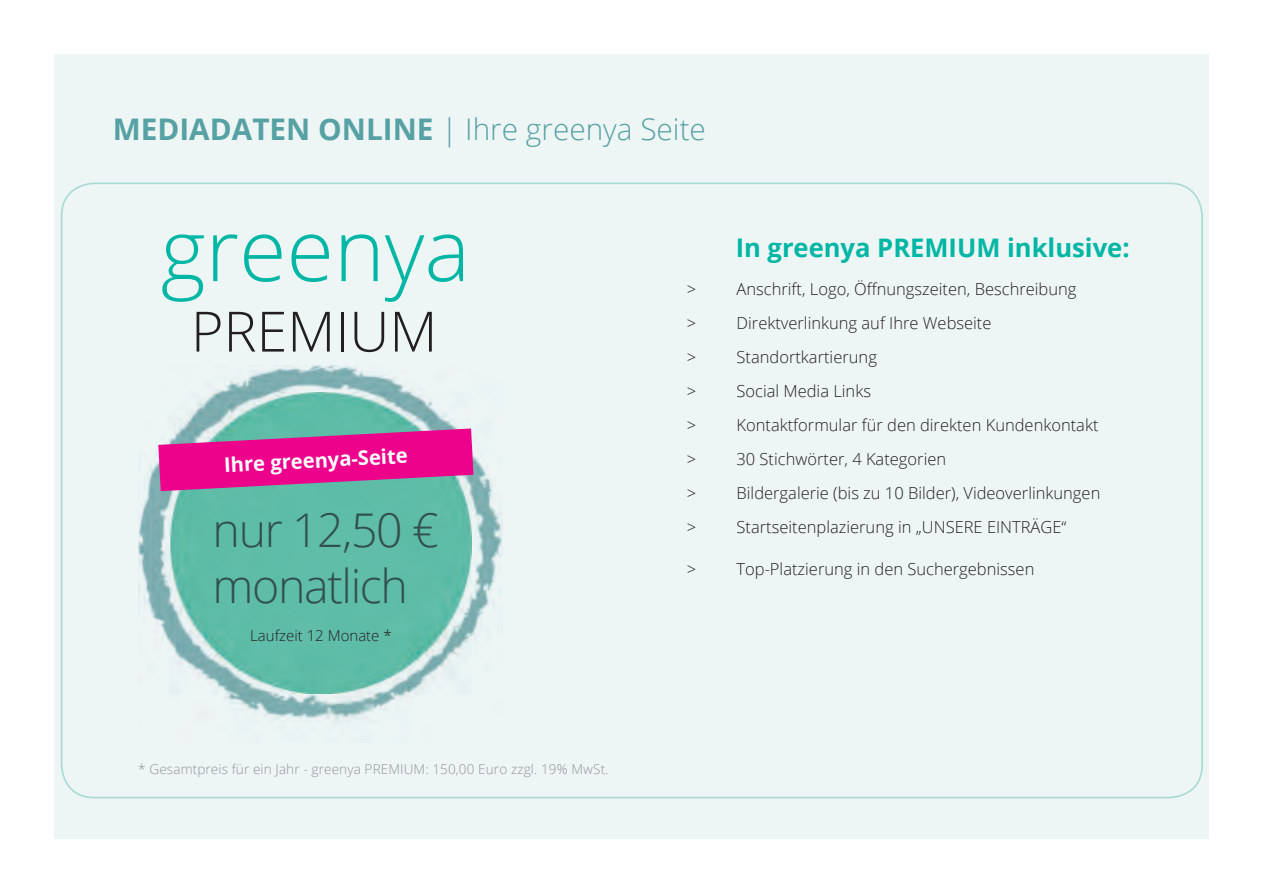
<style>
.page{position:relative;width:1263px;height:893px;background:#fff}
.page>*{position:absolute;margin:0;border:0;box-sizing:border-box;transform-origin:0 0}
.t1{font:300 86.25px "Open Sans";color:#00b6a4}
.t2{font:300 55.65px "Open Sans";color:#231f20}
.t3{font:300 46.5px "Open Sans";letter-spacing:-.03em;color:#32504d}
.t4{font:300 29.7px "Open Sans";color:#56a1a3}
.t5{font:700 25.5px "Open Sans";color:#00b6a4}
.t6{font:700 20.1px "Open Sans";color:#fff}
.t7{font:300 16.5px "Open Sans";color:#231f20}
.t8{font:300 15px "Open Sans";color:#231f20}
.t9{font:300 13.5px "Open Sans";letter-spacing:.01em;color:#939598}
.s1{font-weight:700}
</style>
<div class="page">
<div style="left:54px;top:54px;width:1155px;height:785px;background:#eef5f5"></div>
<img style="left:138px;top:365px;width:365px;height:358px">
<svg style="left:158px;top:428px;width:315px;height:63px;background:#cc3596"></svg>
<p class="t4" style="left:113px;top:109px;width:595px"><span class="s1">MEDIADATEN ONLINE</span> | Ihre greenya Seite</p>
<p class="t1" style="left:160px;top:191px;width:311px">greenya</p>
<p class="t2" style="left:191px;top:293px;width:248px">PREMIUM</p>
<p class="t6" style="left:223px;top:451px;width:185px;rotate:-3deg">Ihre greenya-Seite</p>
<p class="t3" style="left:213px;top:498px;width:227px">nur 12,50 €</p>
<p class="t3" style="left:213px;top:554px;width:197px">monatlich</p>
<p class="t8" style="left:250px;top:625px;width:143px">Laufzeit 12 Monate *</p>
<p class="t9" style="left:138px;top:760px;width:472px">* Gesamtpreis für ein Jahr - greenya PREMIUM: 150,00 Euro zzgl. 19% MwSt.</p>
<p class="t5" style="left:736px;top:230px;width:395px">In greenya PREMIUM inklusive:</p>
<p class="t7" style="left:687px;top:278px;width:11px">&gt;</p>
<p class="t7" style="left:736px;top:278px;width:341px">Anschrift, Logo, Öffnungszeiten, Beschreibung</p>
<p class="t7" style="left:687px;top:312px;width:11px">&gt;</p>
<p class="t7" style="left:736px;top:312px;width:257px">Direktverlinkung auf Ihre Webseite</p>
<p class="t7" style="left:687px;top:346px;width:11px">&gt;</p>
<p class="t7" style="left:736px;top:346px;width:142px">Standortkartierung</p>
<p class="t7" style="left:687px;top:380px;width:11px">&gt;</p>
<p class="t7" style="left:736px;top:380px;width:136px">Social Media Links</p>
<p class="t7" style="left:687px;top:414px;width:11px">&gt;</p>
<p class="t7" style="left:736px;top:414px;width:363px">Kontaktformular für den direkten Kundenkontakt</p>
<p class="t7" style="left:687px;top:448px;width:11px">&gt;</p>
<p class="t7" style="left:736px;top:448px;width:211px">30 Stichwörter, 4 Kategorien</p>
<p class="t7" style="left:687px;top:482px;width:11px">&gt;</p>
<p class="t7" style="left:736px;top:482px;width:365px">Bildergalerie (bis zu 10 Bilder), Videoverlinkungen</p>
<p class="t7" style="left:687px;top:516px;width:11px">&gt;</p>
<p class="t7" style="left:736px;top:516px;width:331px">Startseitenplazierung in „UNSERE EINTRÄGE“</p>
<p class="t7" style="left:687px;top:558px;width:11px">&gt;</p>
<p class="t7" style="left:736px;top:558px;width:299px">Top-Platzierung in den Suchergebnissen</p>
</div>
